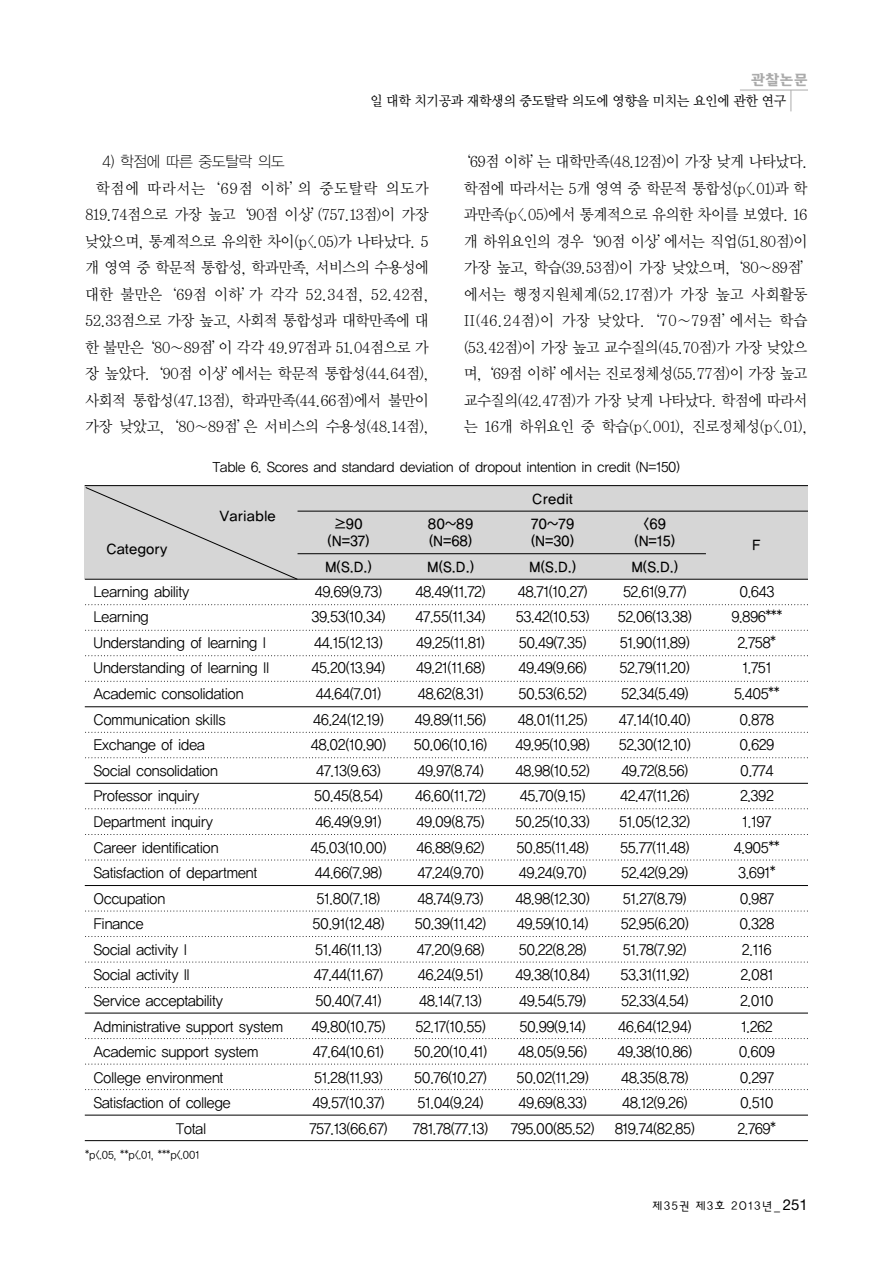
<style>
.page{position:relative;width:893px;height:1263px;background:#fff}
.page>*{position:absolute;margin:0;border:0;box-sizing:border-box;transform-origin:0 0}
.t1{font:15.3px/26.4px "Y Mj O12";letter-spacing:-.09em;color:#000;text-align:justify;scale:.96 1}
.t2{font:15.3px "YGO11";letter-spacing:-.1em;color:#000;scale:.96 1}
.t3{font:14.55px/25.5px "YGO12";letter-spacing:-.085em;color:#000;text-align:center;scale:.94 1}
.t4{font:14.25px "Soma B";color:#ababab}
.t5{font:13.8px/16.6px "YGO13";letter-spacing:-.045em;color:#000;text-align:center;scale:.96 1}
.t6{font:13.8px "Y Mj O13";letter-spacing:-.09em;color:#000;scale:.96 1}
.t7{font:13.5px "YGO12";letter-spacing:-.085em;color:#000;scale:.96 1}
.t8{font:12px "YGO22 KS Cpc EUC H";letter-spacing:-.07em;color:#000}
.t9{font:10.5px "YGO12";letter-spacing:-.08em;color:#000;scale:.96 1}
.s1{font-family:"Helvetica Neue";font-size:15px}
</style>
<div class="page">
<hr style="left:740px;top:90px;width:68px;height:1px;background:#ababab">
<svg style="left:790px;top:90px;width:1px;height:21px"></svg>
<div style="left:85px;top:485px;width:723px;height:94px;background:#d6d6d6"></div>
<hr style="left:85px;top:485px;width:723px;height:1px;background:#000">
<hr style="left:297px;top:511px;width:511px;height:1px;background:#000">
<hr style="left:297px;top:553px;width:409px;height:1px;background:#000">
<hr style="left:85px;top:579px;width:723px;height:1px;background:#000">
<svg style="left:86px;top:604px;width:722px;height:1px"></svg>
<svg style="left:86px;top:630px;width:722px;height:1px"></svg>
<svg style="left:86px;top:655px;width:722px;height:1px"></svg>
<svg style="left:86px;top:681px;width:722px;height:1px"></svg>
<hr style="left:85px;top:706px;width:723px;height:1px;background:#000">
<svg style="left:86px;top:732px;width:722px;height:1px"></svg>
<svg style="left:86px;top:757px;width:722px;height:1px"></svg>
<hr style="left:85px;top:783px;width:723px;height:1px;background:#000">
<svg style="left:86px;top:808px;width:722px;height:1px"></svg>
<svg style="left:86px;top:834px;width:722px;height:1px"></svg>
<svg style="left:88px;top:859px;width:720px;height:1px"></svg>
<hr style="left:85px;top:885px;width:723px;height:1px;background:#000">
<svg style="left:88px;top:910px;width:720px;height:1px"></svg>
<svg style="left:86px;top:936px;width:722px;height:1px"></svg>
<svg style="left:88px;top:961px;width:720px;height:1px"></svg>
<svg style="left:86px;top:987px;width:722px;height:1px"></svg>
<hr style="left:85px;top:1012px;width:723px;height:1px;background:#000">
<svg style="left:86px;top:1038px;width:722px;height:1px"></svg>
<svg style="left:88px;top:1063px;width:720px;height:1px"></svg>
<svg style="left:86px;top:1089px;width:722px;height:1px"></svg>
<hr style="left:85px;top:1114px;width:723px;height:1px;background:#000">
<hr style="left:85px;top:1140px;width:723px;height:1px;background:#000">
<svg style="left:85px;top:487px;width:213px;height:93px"></svg>
<p class="t4" style="left:751px;top:74px;width:58px">관찰논문</p>
<p class="t6" style="left:370px;top:95px;width:436px">일 대학 치기공과 재학생의 중도탈락 의도에 영향을 미치는 요인에 관한 연구</p>
<p class="t2" style="left:102px;top:155px;width:193px">4) 학점에 따른 중도탈락 의도</p>
<p class="t1" style="left:85px;top:176px;width:360px;text-indent:11px">학점에 따라서는‘69점 이하’의 중도탈락 의도가 819.74점으로 가장 높고‘90점 이상’(757.13점)이 가장 낮았으며, 통계적으로 유의한 차이(p&lt;.05)가 나타났다. 5 개 영역 중 학문적 통합성, 학과만족, 서비스의 수용성에 대한 불만은‘69점 이하’가 각각 52.34점, 52.42점, 52.33점으로 가장 높고, 사회적 통합성과 대학만족에 대 한 불만은‘80∼89점’이 각각 49.97점과 51.04점으로 가 장 높았다. ‘90점 이상’에서는 학문적 통합성(44.64점), 사회적 통합성(47.13점), 학과만족(44.66점)에서 불만이 가장 낮았고, ‘80∼89점’은 서비스의 수용성(48.14점),</p>
<p class="t1" style="left:456px;top:149px;width:376px;text-align:center">‘69점 이하’는 대학만족(48.12점)이 가장 낮게 나타났다. 학점에 따라서는 5개 영역 중 학문적 통합성(p&lt;.01)과 학 과만족(p&lt;.05)에서 통계적으로 유의한 차이를 보였다. 16 개 하위요인의 경우‘90점 이상’에서는 직업(51.80점)이 가장 높고, 학습(39.53점)이 가장 낮았으며, ‘80∼89점’ 에서는 행정지원체계(52.17점)가 가장 높고 사회활동 II(46.24점)이 가장 낮았다. ‘70∼79점’에서는 학습 (53.42점)이 가장 높고 교수질의(45.70점)가 가장 낮았으 며, ‘69점 이하’에서는 진로정체성(55.77점)이 가장 높고 교수질의(42.47점)가 가장 낮게 나타났다. 학점에 따라서 는 16개 하위요인 중 학습(p&lt;.001), 진로정체성(p&lt;.01),</p>
<p class="t7" style="left:212px;top:461px;width:489px">Table 6. Scores and standard deviation of dropout intention in credit (N=150)</p>
<p class="t5" style="left:106px;top:541px;width:66px">Category</p>
<p class="t5" style="left:219px;top:508px;width:61px">Variable</p>
<p class="t3" style="left:93px;top:579px;width:104px">Learning ability</p>
<p class="t3" style="left:93px;top:605px;width:61px">Learning</p>
<p class="t3" style="left:93px;top:630px;width:186px">Understanding of learning I</p>
<p class="t3" style="left:93px;top:656px;width:189px">Understanding of learning II</p>
<p class="t3" style="left:93px;top:682px;width:162px">Academic consolidation</p>
<p class="t3" style="left:93px;top:707px;width:143px">Communication skills</p>
<p class="t3" style="left:93px;top:733px;width:121px">Exchange of idea</p>
<p class="t3" style="left:93px;top:758px;width:135px">Social consolidation</p>
<p class="t3" style="left:93px;top:784px;width:115px">Professor inquiry</p>
<p class="t3" style="left:93px;top:809px;width:129px">Department inquiry</p>
<p class="t3" style="left:93px;top:835px;width:135px">Career identification</p>
<p class="t3" style="left:93px;top:861px;width:176px">Satisfaction of department</p>
<p class="t3" style="left:93px;top:886px;width:79px">Occupation</p>
<p class="t3" style="left:93px;top:912px;width:56px">Finance</p>
<p class="t3" style="left:93px;top:937px;width:102px">Social activity I</p>
<p class="t3" style="left:93px;top:963px;width:105px">Social activity II</p>
<p class="t3" style="left:93px;top:988px;width:140px">Service acceptability</p>
<p class="t3" style="left:93px;top:1014px;width:204px">Administrative support system</p>
<p class="t3" style="left:93px;top:1040px;width:178px">Academic support system</p>
<p class="t3" style="left:93px;top:1065px;width:140px">College environment</p>
<p class="t3" style="left:93px;top:1091px;width:148px">Satisfaction of college</p>
<p class="t3" style="left:175px;top:1116px;width:35px">Total</p>
<p class="t9" style="left:85px;top:1149px;width:121px">*p&lt;.05, **p&lt;.01, ***p&lt;.001</p>
<p class="t5" style="left:532px;top:491px;width:45px">Credit</p>
<p class="t5" style="left:634px;top:516px;width:45px">&lt;69 (N=15)</p>
<p class="t5" style="left:427px;top:516px;width:49px;text-align:left">80∼89 (N=68)</p>
<p class="t5" style="left:327px;top:516px;width:46px">≥90 (N=37)</p>
<p class="t5" style="left:325px;top:559px;width:51px">M(S.D.)</p>
<p class="t5" style="left:427px;top:559px;width:51px">M(S.D.)</p>
<p class="t5" style="left:529px;top:559px;width:51px">M(S.D.)</p>
<p class="t5" style="left:631px;top:559px;width:51px">M(S.D.)</p>
<p class="t5" style="left:530px;top:516px;width:47px;text-align:left">70∼79 (N=30)</p>
<p class="t3" style="left:309px;top:579px;width:85px">49.69(9.73)<br>39.53(10.34)<br>44.15(12.13)<br>45.20(13.94)<br>44.64(7.01)<br>46.24(12.19)<br>48.02(10.90)<br>47.13(9.63)<br>50.45(8.54)<br>46.49(9.91)<br>45.03(10.00)<br>44.66(7.98)<br>51.80(7.18)<br>50.91(12.48)<br>51.46(11.13)<br>47.44(11.67)<br>50.40(7.41)<br>49.80(10.75)<br>47.64(10.61)<br>51.28(11.93)<br>49.57(10.37)<br>757.13(66.67)</p>
<p class="t3" style="left:412px;top:579px;width:82px">48.49(11.72)<br>47.55(11.34)<br>49.25(11.81)<br>49.21(11.68)<br>48.62(8.31)<br>49.89(11.56)<br>50.06(10.16)<br>49.97(8.74)<br>46.60(11.72)<br>49.09(8.75)<br>46.88(9.62)<br>47.24(9.70)<br>48.74(9.73)<br>50.39(11.42)<br>47.20(9.68)<br>46.24(9.51)<br>48.14(7.13)<br>52.17(10.55)<br>50.20(10.41)<br>50.76(10.27)<br>51.04(9.24)<br>781.78(77.13)</p>
<p class="t3" style="left:510px;top:579px;width:91px">48.71(10.27)<br>53.42(10.53)<br>50.49(7.35)<br>49.49(9.66)<br>50.53(6.52)<br>48.01(11.25)<br>49.95(10.98)<br>48.98(10.52)<br>45.70(9.15)<br>50.25(10.33)<br>50.85(11.48)<br>49.24(9.70)<br>48.98(12.30)<br>49.59(10.14)<br>50.22(8.28)<br>49.38(10.84)<br>49.54(5.79)<br>50.99(9.14)<br>48.05(9.56)<br>50.02(11.29)<br>49.69(8.33)<br>795.00(85.52)</p>
<p class="t3" style="left:614px;top:579px;width:88px">52.61(9.77)<br>52.06(13.38)<br>51.90(11.89)<br>52.79(11.20)<br>52.34(5.49)<br>47.14(10.40)<br>52.30(12.10)<br>49.72(8.56)<br>42.47(11.26)<br>51.05(12.32)<br>55.77(11.48)<br>52.42(9.29)<br>51.27(8.79)<br>52.95(6.20)<br>51.78(7.92)<br>53.31(11.92)<br>52.33(4.54)<br>46.64(12.94)<br>49.38(10.86)<br>48.35(8.78)<br>48.12(9.26)<br>819.74(82.85)</p>
<p class="t5" style="left:752px;top:538px;width:11px">F</p>
<p class="t3" style="left:731px;top:579px;width:56px">0.643<br>9.896***<br>2.758*<br>1.751<br>5.405**<br>0.878<br>0.629<br>0.774<br>2.392<br>1.197<br>4.905**<br>3.691*<br>0.987<br>0.328<br>2.116<br>2.081<br>2.010<br>1.262<br>0.609<br>0.297<br>0.510<br>2.769*</p>
<p class="t8" style="left:651px;top:1200px;width:158px">제35권 제3호 2013년 _ <span class="s1">251</span></p>
</div>
